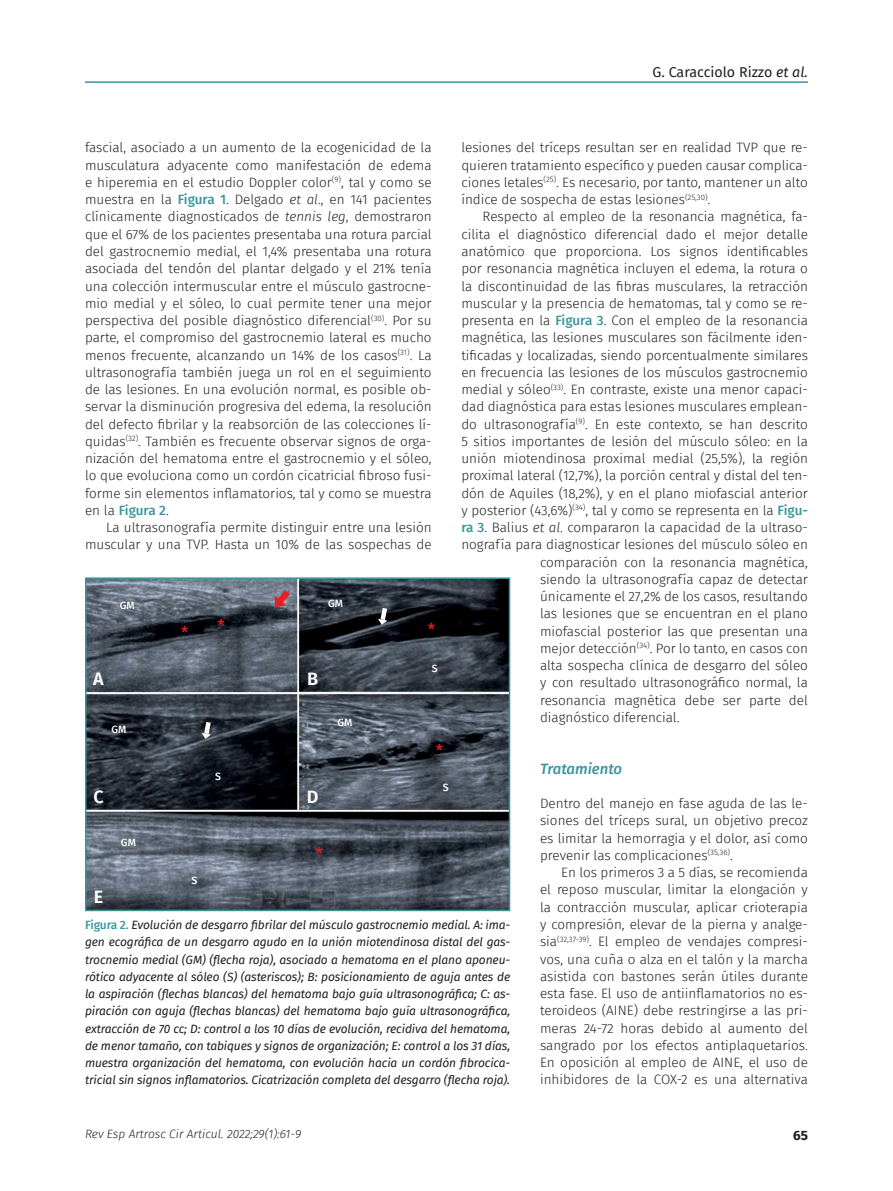
<style>
.page{position:relative;width:893px;height:1191px;background:#fff}
.page>*{position:absolute;margin:0;border:0;box-sizing:border-box;transform-origin:0 0}
.Letra_figura{font:600 18px "Fira Sans FS";color:#fff}
.Letra_figura-2{font:500 16.5px "Fira Sans FS";color:#d1232a}
.Subladillo{font:italic 500 15px "Fira Sans FS";color:#3d959e}
.t1{font:14.25px "Fira Sans FS";color:#231f20}
.Párrafo_general{font:13.5px/17.2px "Fira Sans Light FS";color:#231f20;text-align:justify}
.Primer_párrafo{font:13.5px/17.2px "Fira Sans Light FS";color:#231f20;text-align:justify}
.t2{font:700 13.5px "Fira Sans FS";color:#231f20}
.Pie_de_foto{font:italic 12px/17.2px "Fira Sans FS";letter-spacing:-.01em;color:#231f20;text-align:justify}
.t3{font:italic 300 12px "Fira Sans FS";color:#231f20}
.Letra_figura-3{font:500 10.5px "Fira Sans FS";color:#fff}
.s1{font-style:italic}
.s2{font-family:"Fira Sans FS";font-weight:500;color:#3d959e}
.s3{font-family:"Fira Sans FS";font-weight:300;font-style:italic}
.s4{font-weight:500;font-style:normal;color:#3d959e}
</style>
<div class="page">
<hr style="left:85px;top:81px;width:723px;height:2px;background:#3d959e">
<img style="left:88px;top:580px;width:419px;height:328px">
<div style="left:85px;top:577px;width:425px;height:334px;border:2px solid #3d959e"></div>
<svg style="left:271px;top:584px;width:25px;height:26px"></svg>
<svg style="left:377px;top:603px;width:13px;height:22px"></svg>
<svg style="left:201px;top:717px;width:13px;height:22px"></svg>
<p class="t1" style="left:653px;top:62px;width:157px">G. Caracciolo Rizzo <span class="s1">et al.</span></p>
<p class="Párrafo_general" style="left:461px;top:139px;width:348px">lesiones del tríceps resultan ser en realidad TVP que re&shy;quieren tratamiento específico y pueden causar complica&shy;ciones letales<sup>(25)</sup>. Es necesario, por tanto, mantener un alto índice de sospecha de estas lesiones<sup>(25,30)</sup>.</p>
<p class="Párrafo_general" style="left:483px;top:208px;width:327px">Respecto al empleo de la resonancia magnética, fa-</p>
<p class="Párrafo_general" style="left:461px;top:225px;width:348px">cilita el diagnóstico diferencial dado el mejor detalle</p>
<p class="Párrafo_general" style="left:461px;top:243px;width:348px">anatómico que proporciona. Los signos identificables</p>
<p class="Párrafo_general" style="left:461px;top:260px;width:348px">por resonancia magnética incluyen el edema, la rotura o</p>
<p class="Párrafo_general" style="left:461px;top:277px;width:348px">la discontinuidad de las fibras musculares, la retracción</p>
<p class="Párrafo_general" style="left:461px;top:294px;width:348px">muscular y la presencia de hematomas, tal y como se re-</p>
<p class="Párrafo_general" style="left:461px;top:312px;width:348px">presenta en la <span class="s2">Figura 3</span>. Con el empleo de la resonancia</p>
<p class="Párrafo_general" style="left:461px;top:329px;width:348px">magnética, las lesiones musculares son fácilmente iden-</p>
<p class="Párrafo_general" style="left:461px;top:346px;width:348px">tificadas y localizadas, siendo porcentualmente similares</p>
<p class="Párrafo_general" style="left:461px;top:363px;width:348px">en frecuencia las lesiones de los músculos gastrocnemio</p>
<p class="Párrafo_general" style="left:461px;top:381px;width:348px">medial y sóleo<sup>(33)</sup>. En contraste, existe una menor capaci-</p>
<p class="Párrafo_general" style="left:461px;top:398px;width:348px">dad diagnóstica para estas lesiones musculares emplean-</p>
<p class="Párrafo_general" style="left:461px;top:415px;width:348px">do ultrasonografía<sup>(9)</sup>. En este contexto, se han descrito</p>
<p class="Párrafo_general" style="left:461px;top:432px;width:348px">5 sitios importantes de lesión del músculo sóleo: en la</p>
<p class="Párrafo_general" style="left:461px;top:450px;width:348px">unión miotendinosa proximal medial (25,5%), la región</p>
<p class="Párrafo_general" style="left:461px;top:467px;width:348px">proximal lateral (12,7%), la porción central y distal del ten-</p>
<p class="Párrafo_general" style="left:461px;top:484px;width:348px">dón de Aquiles (18,2%), y en el plano miofascial anterior</p>
<p class="Párrafo_general" style="left:461px;top:501px;width:348px">y posterior (43,6%)<sup>(34)</sup>, tal y como se representa en la <span class="s2">Figu-</span></p>
<p class="Párrafo_general" style="left:461px;top:519px;width:348px"><span class="s2">ra 3</span>. Balius <span class="s3">et al</span>. compararon la capacidad de la ultraso-</p>
<p class="Párrafo_general" style="left:461px;top:536px;width:348px">nografía para diagnosticar lesiones del músculo sóleo en</p>
<p class="Párrafo_general" style="left:540px;top:553px;width:269px">comparación con la resonancia magnética,</p>
<p class="Párrafo_general" style="left:540px;top:570px;width:269px">siendo la ultrasonografía capaz de detectar</p>
<p class="Párrafo_general" style="left:540px;top:588px;width:269px">únicamente el 27,2% de los casos, resultando</p>
<p class="Párrafo_general" style="left:540px;top:605px;width:269px">las lesiones que se encuentran en el plano</p>
<p class="Párrafo_general" style="left:540px;top:622px;width:269px">miofascial posterior las que presentan una</p>
<p class="Párrafo_general" style="left:540px;top:639px;width:269px">mejor detección<sup>(34)</sup>. Por lo tanto, en casos con</p>
<p class="Párrafo_general" style="left:540px;top:657px;width:269px">alta sospecha clínica de desgarro del sóleo</p>
<p class="Párrafo_general" style="left:540px;top:674px;width:269px">y con resultado ultrasonográfico normal, la</p>
<p class="Párrafo_general" style="left:540px;top:691px;width:269px">resonancia magnética debe ser parte del</p>
<p class="Párrafo_general" style="left:540px;top:708px;width:141px">diagnóstico diferencial.</p>
<p class="Subladillo" style="left:540px;top:757px;width:84px">Tratamiento</p>
<p class="Primer_párrafo" style="left:540px;top:795px;width:269px">Dentro del manejo en fase aguda de las le&shy;siones del tríceps sural, un objetivo precoz es limitar la hemorragia y el dolor, así como prevenir las complicaciones<sup>(35,36)</sup>.</p>
<p class="Párrafo_general" style="left:540px;top:864px;width:269px;text-indent:21px">En los primeros 3 a 5 días, se recomienda el reposo muscular, limitar la elongación y la contracción muscular, aplicar crioterapia y compresión, elevar de la pierna y analge&shy;sia<sup>(32,37-39)</sup>. El empleo de vendajes compresi&shy;vos, una cuña o alza en el talón y la marcha asistida con bastones serán útiles durante esta fase. El uso de antiinflamatorios no es&shy;teroideos (AINE) debe restringirse a las pri&shy;meras 24-72 horas debido al aumento del sangrado por los efectos antiplaquetarios.<br>En oposición al empleo de AINE, el uso de inhibidores de la COX-2 es una alternativa</p>
<p class="Párrafo_general" style="left:85px;top:139px;width:348px">fascial, asociado a un aumento de la ecogenicidad de la musculatura adyacente como manifestación de edema e hiperemia en el estudio Doppler color<sup>(9)</sup>, tal y como se muestra en la <span class="s2">Figura 1</span>. Delgado <span class="s3">et al</span>., en 141 pacientes clínicamente diagnosticados de <span class="s3">tennis leg</span>, demostraron que el 67% de los pacientes presentaba una rotura parcial del gastrocnemio medial, el 1,4% presentaba una rotura asociada del tendón del plantar delgado y el 21% tenía una colección intermuscular entre el músculo gastrocne&shy;mio medial y el sóleo, lo cual permite tener una mejor perspectiva del posible diagnóstico diferencial<sup>(30)</sup>. Por su parte, el compromiso del gastrocnemio lateral es mucho menos frecuente, alcanzando un 14% de los casos<sup>(31)</sup>. La ultrasonografía también juega un rol en el seguimiento de las lesiones. En una evolución normal, es posible ob&shy;servar la disminución progresiva del edema, la resolución del defecto fibrilar y la reabsorción de las colecciones lí&shy;quidas<sup>(32)</sup>. También es frecuente observar signos de orga&shy;nización del hematoma entre el gastrocnemio y el sóleo, lo que evoluciona como un cordón cicatricial fibroso fusi&shy;forme sin elementos inflamatorios, tal y como se muestra en la <span class="s2">Figura 2</span>.</p>
<p class="Párrafo_general" style="left:85px;top:519px;width:348px;text-align:right">La ultrasonografía permite distinguir entre una lesión muscular y una TVP. Hasta un 10% de las sospechas de</p>
<p class="Letra_figura-3" style="left:328px;top:596px;width:16px">GM</p>
<p class="Letra_figura-3" style="left:120px;top:597px;width:16px">GM</p>
<p class="Letra_figura-2" style="left:218px;top:612px;width:9px">*</p>
<p class="Letra_figura-2" style="left:428px;top:617px;width:9px">*</p>
<p class="Letra_figura-2" style="left:181px;top:620px;width:9px">*</p>
<p class="Letra_figura-3" style="left:432px;top:661px;width:7px">S</p>
<p class="Letra_figura" style="left:93px;top:665px;width:12px">A</p>
<p class="Letra_figura" style="left:307px;top:665px;width:13px">B</p>
<p class="Letra_figura-3" style="left:338px;top:714px;width:16px">GM</p>
<p class="Letra_figura-3" style="left:112px;top:721px;width:16px">GM</p>
<p class="Letra_figura-2" style="left:436px;top:738px;width:9px">*</p>
<p class="Letra_figura-3" style="left:215px;top:769px;width:7px">S</p>
<p class="Letra_figura-3" style="left:443px;top:779px;width:7px">S</p>
<p class="Letra_figura" style="left:93px;top:783px;width:12px">C</p>
<p class="Letra_figura" style="left:307px;top:783px;width:13px">D</p>
<p class="Letra_figura-3" style="left:121px;top:835px;width:16px">GM</p>
<p class="Letra_figura-2" style="left:316px;top:841px;width:9px">*</p>
<p class="Letra_figura-3" style="left:192px;top:872px;width:7px">S</p>
<p class="Letra_figura" style="left:94px;top:883px;width:11px">E</p>
<p class="Pie_de_foto" style="left:85px;top:916px;width:427px"><span class="s4">Figura 2.</span> Evolución de desgarro fibrilar del músculo gastrocnemio medial. A: ima&shy;gen ecográfica de un desgarro agudo en la unión miotendinosa distal del gas&shy;trocnemio medial (GM) (flecha roja), asociado a hematoma en el plano aponeu&shy;rótico adyacente al sóleo (S) (asteriscos); B: posicionamiento de aguja antes de la aspiración (flechas blancas) del hematoma bajo guía ultrasonográfica; C: as&shy;piración con aguja (flechas blancas) del hematoma bajo guía ultrasonográfica, extracción de 70 cc; D: control a los 10 días de evolución, recidiva del hematoma, de menor tamaño, con tabiques y signos de organización; E: control a los 31 días, muestra organización del hematoma, con evolución hacia un cordón fibrocica&shy;tricial sin signos inflamatorios. Cicatrización completa del desgarro (flecha roja).</p>
<p class="t3" style="left:85px;top:1125px;width:218px">Rev Esp Artrosc Cir Articul. 2022;29(1):61-9</p>
<p class="t2" style="left:793px;top:1124px;width:16px">65</p>
</div>
